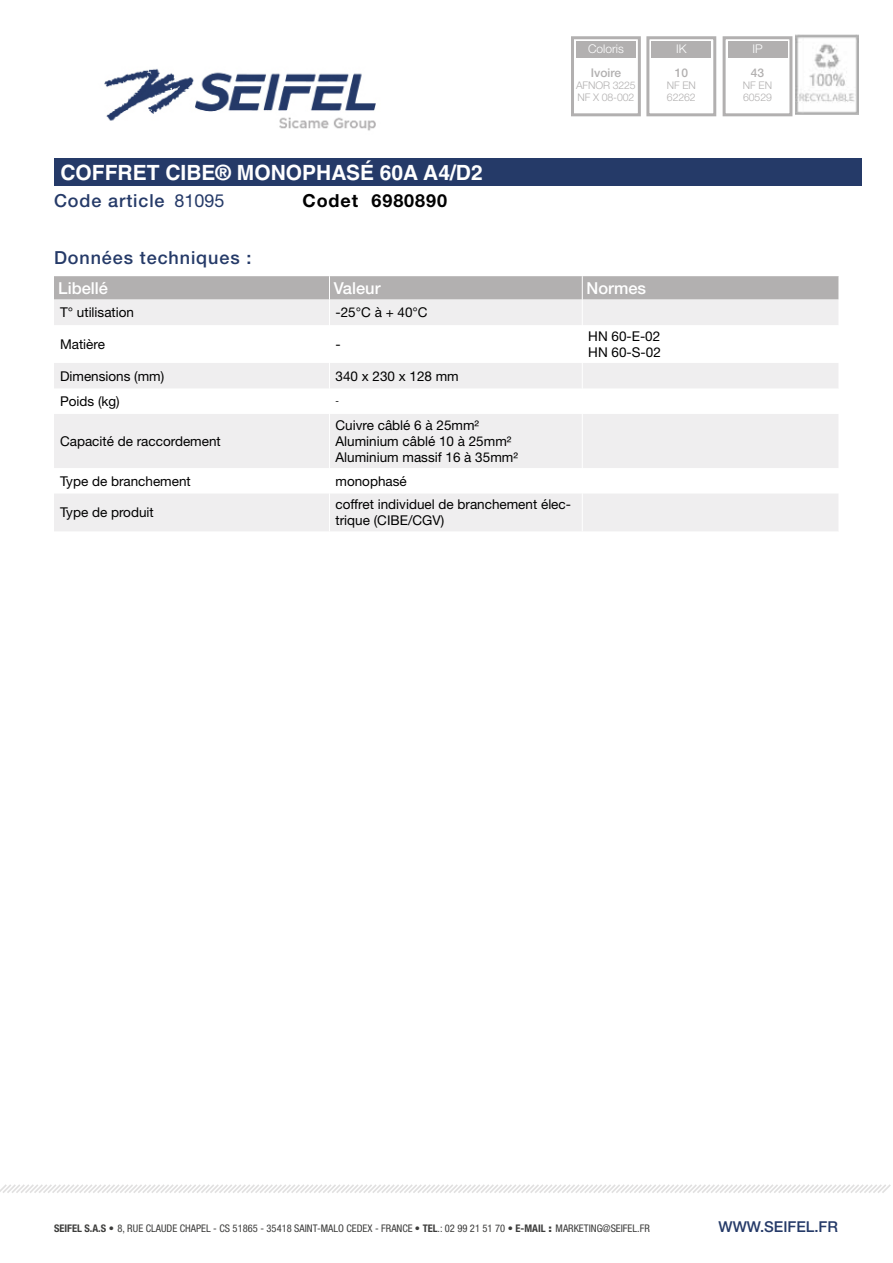
<style>
.page{position:relative;width:893px;height:1263px;background:#fff}
.page>*{position:absolute;margin:0;border:0;box-sizing:border-box;transform-origin:0 0}
.t1{font:700 21px "Helvetica LT Std";color:#fff}
.t2{font:500 18px "Helvetica Neue LT Std";letter-spacing:.05em;color:#253a68}
.t3{font:700 18px "Helvetica Neue LT Std";letter-spacing:.05em;color:#000}
.t4{font:18px "Helvetica Neue LT Std";color:#253a68}
.t5{font:500 16.5px "Helvetica Neue LT Std";color:#fff}
.t6{font:500 15px "Helvetica Neue LT Std";color:#253a68}
.t7{font:13.5px/16.2px "Helvetica Neue LT Std";color:#000}
.t8{font:300 12px "Helvetica Neue LT Std";color:#fff}
.t9{font:500 12px "Helvetica Neue LT Std";color:#b2b0b0}
.t10{font:condensed 10.5px "Helvetica Neue LT Std";color:#3c3c3b}
.t11{font:300 10.5px/12px "Helvetica Neue LT Std";letter-spacing:-.01em;color:#b2b0b0}
.t12{font:9px "Helvetica Neue LT Std";color:#000}
.s1{font-weight:700}
.s2{font-weight:900;font-stretch:normal}
</style>
<div class="page">
<img style="left:104px;top:68px;width:272px;height:63px">
<svg style="left:0;top:1184px;width:891px;height:9px"></svg>
<div style="left:54px;top:158px;width:807px;height:28px;background:#253a68"></div>
<img style="left:796px;top:35px;width:63px;height:80px">
<div style="left:576px;top:41px;width:60px;height:17px;background:#b2b0b0"></div>
<div style="left:571px;top:36px;width:70px;height:80px;border:3px solid #b2b0b0"></div>
<div style="left:652px;top:41px;width:59px;height:17px;background:#b2b0b0"></div>
<div style="left:646px;top:36px;width:70px;height:80px;border:3px solid #b2b0b0"></div>
<div style="left:728px;top:41px;width:59px;height:17px;background:#b2b0b0"></div>
<div style="left:723px;top:36px;width:69px;height:80px;border:3px solid #b2b0b0"></div>
<svg style="left:54px;top:363px;width:784px;height:168px;fill:#efeeef"></svg>
<svg style="left:329px;top:363px;width:1px;height:51px"></svg>
<svg style="left:582px;top:363px;width:1px;height:51px"></svg>
<hr style="left:329px;top:414px;width:1px;height:54px;background:#fff">
<hr style="left:582px;top:414px;width:1px;height:54px;background:#fff">
<svg style="left:329px;top:468px;width:1px;height:25px"></svg>
<svg style="left:582px;top:468px;width:1px;height:25px"></svg>
<hr style="left:329px;top:493px;width:1px;height:38px;background:#fff">
<hr style="left:582px;top:493px;width:1px;height:38px;background:#fff">
<svg style="left:54px;top:276px;width:785px;height:49px;background:#d2d0d1"></svg>
<h1 class="t1" style="left:60px;top:160px;width:424px">COFFRET CIBE® MONOPHASÉ 60A A4/D2</h1>
<h2 class="t4" style="left:174px;top:190px;width:52px">81095</h2>
<h2 class="t3" style="left:302px;top:190px;width:146px">Codet 6980890</h2>
<h2 class="t2" style="left:54px;top:190px;width:112px">Code article</h2>
<p class="t8" style="left:588px;top:41px;width:37px">Coloris</p>
<p class="t9" style="left:591px;top:66px;width:32px">Ivoire</p>
<p class="t11" style="left:576px;top:79px;width:61px">AFNOR 3225<br>NF X 08-002</p>
<p class="t8" style="left:676px;top:41px;width:12px">IK</p>
<p class="t9" style="left:675px;top:66px;width:15px">10</p>
<p class="t11" style="left:667px;top:79px;width:31px">NF EN<br>62262</p>
<h2 class="t2" style="left:54px;top:247px;width:199px">Données techniques :</h2>
<p class="t5" style="left:58px;top:278px;width:51px">Libellé</p>
<p class="t5" style="left:334px;top:278px;width:48px">Valeur</p>
<p class="t5" style="left:586px;top:278px;width:61px">Normes</p>
<p class="t7" style="left:60px;top:304px;width:76px">T° utilisation</p>
<p class="t7" style="left:335px;top:304px;width:94px">-25°C à + 40°C</p>
<p class="t7" style="left:60px;top:336px;width:47px">Matière</p>
<p class="t7" style="left:335px;top:336px;width:7px">-</p>
<p class="t7" style="left:588px;top:328px;width:74px">HN 60-E-02<br>HN 60-S-02</p>
<p class="t7" style="left:60px;top:367px;width:106px">Dimensions (mm)</p>
<p class="t7" style="left:335px;top:367px;width:125px">340 x 230 x 128 mm</p>
<p class="t7" style="left:60px;top:393px;width:61px">Poids (kg)</p>
<p class="t12" style="left:335px;top:396px;width:5px">-</p>
<p class="t7" style="left:60px;top:433px;width:162px">Capacité de raccordement</p>
<p class="t7" style="left:335px;top:416px;width:184px">Cuivre câblé 6 à 25mm²<br>Aluminium câblé 10 à 25mm²<br>Aluminium massif 16 à 35mm²</p>
<p class="t7" style="left:60px;top:472px;width:132px">Type de branchement</p>
<p class="t7" style="left:335px;top:472px;width:73px">monophasé</p>
<p class="t7" style="left:60px;top:504px;width:95px">Type de produit</p>
<p class="t7" style="left:335px;top:496px;width:237px">coffret individuel de branchement élec&shy;trique (CIBE/CGV)</p>
<p class="t8" style="left:752px;top:41px;width:12px">IP</p>
<p class="t9" style="left:751px;top:66px;width:15px">43</p>
<p class="t11" style="left:743px;top:79px;width:31px">NF EN<br>60529</p>
<p class="t10" style="left:54px;top:1222px;width:597px"><span class="s1">SEIFEL S.A.S</span> <span class="s2">•</span> 8, RUE CLAUDE CHAPEL - CS 51865 - 35418 SAINT-MALO CEDEX - FRANCE • <span class="s1">TEL</span>.: 02 99 21 51 70 • <span class="s1">E-MAIL</span> <span class="s2">:</span> MARKETING@SEIFEL.FR</p>
<p class="t6" style="left:719px;top:1218px;width:121px">WWW.SEIFEL.FR</p>
</div>
